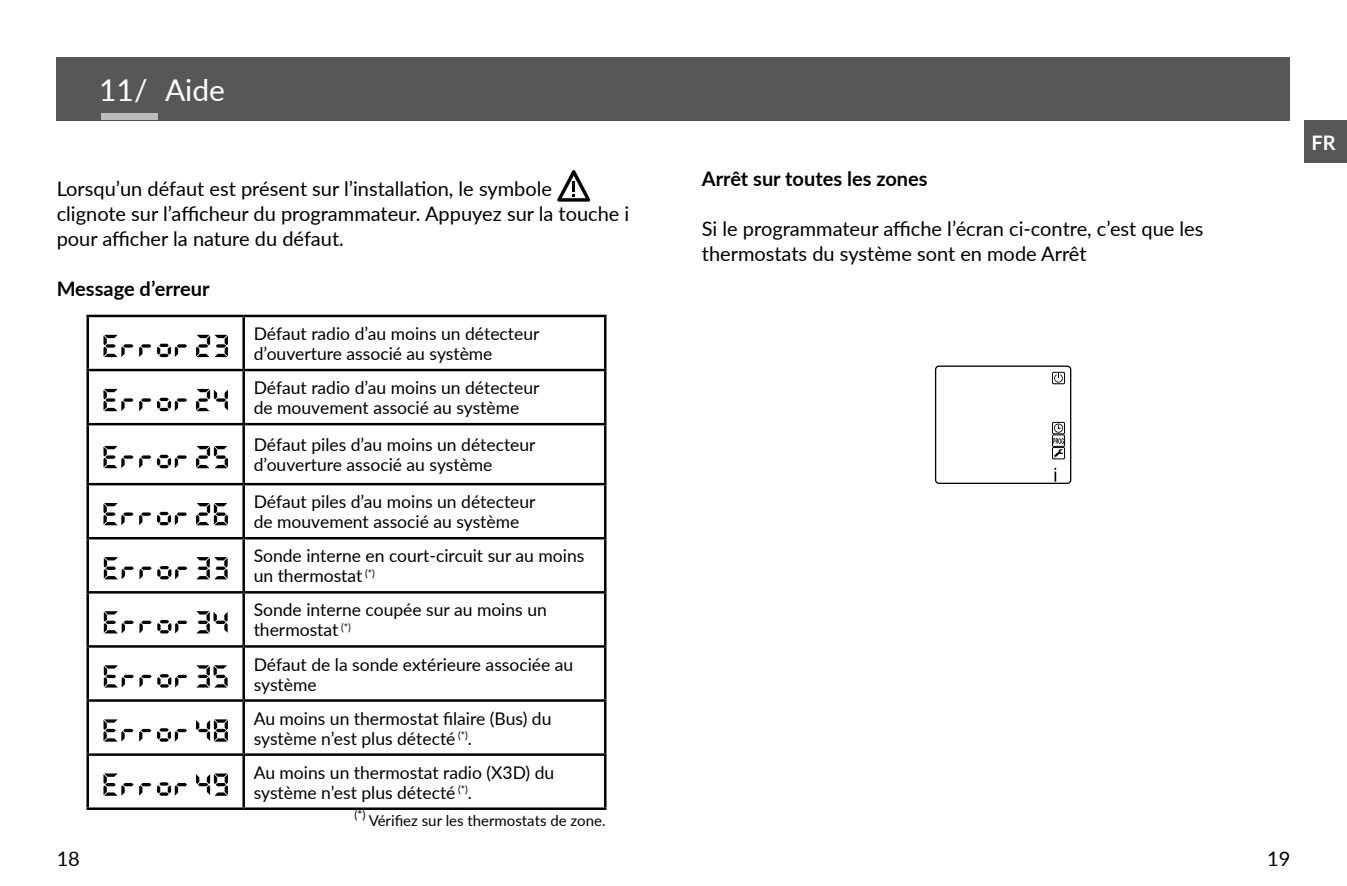
<style>
.page{position:relative;width:1347px;height:886px;background:#fff}
.page>*{position:absolute;margin:0;border:0;box-sizing:border-box;transform-origin:0 0}
.t1{font:30px "Lato";color:#fff}
.t2{font:20px/25px "Lato";color:#000}
.t3{font:700 20px "Lato";color:#000}
.t4{font:700 20px "Lato";color:#fff}
.t5{font:17.5px/20px "Lato";color:#000}
.t6{font:15px "Lato";color:#000}
</style>
<div class="page">
<div style="left:1304px;top:120px;width:42px;height:43px;background:#575756"></div>
<svg style="left:557px;top:170px;width:33px;height:32px"></svg>
<div style="left:935px;top:365px;width:136px;height:119px;border:1px solid #000;border-radius:3px"></div>
<svg style="left:1054px;top:468px;width:2px;height:14px"></svg>
<svg style="left:1054px;top:374px;width:8px;height:8px"></svg>
<div style="left:1052px;top:435px;width:12px;height:12px;border:1px solid #000"></div>
<div style="left:1052px;top:447px;width:12px;height:12px;border:1px solid #000"></div>
<div style="left:1052px;top:422px;width:12px;height:12px;border:1px solid #000"></div>
<div style="left:1052px;top:372px;width:12px;height:12px;border:1px solid #000"></div>
<svg style="left:1053px;top:423px;width:10px;height:34px"></svg>
<hr style="left:86px;top:315px;width:158px;height:2px;background:#000">
<hr style="left:86px;top:317px;width:3px;height:52px;background:#000">
<hr style="left:244px;top:315px;width:362px;height:2px;background:#000">
<hr style="left:242px;top:317px;width:3px;height:52px;background:#000">
<hr style="left:604px;top:317px;width:2px;height:52px;background:#000">
<hr style="left:86px;top:369px;width:158px;height:2px;background:#000">
<hr style="left:86px;top:371px;width:3px;height:52px;background:#000">
<hr style="left:244px;top:369px;width:362px;height:2px;background:#000">
<hr style="left:242px;top:371px;width:3px;height:52px;background:#000">
<hr style="left:604px;top:371px;width:2px;height:52px;background:#000">
<hr style="left:86px;top:423px;width:158px;height:2px;background:#000">
<hr style="left:86px;top:425px;width:3px;height:58px;background:#000">
<hr style="left:244px;top:423px;width:362px;height:2px;background:#000">
<hr style="left:242px;top:425px;width:3px;height:58px;background:#000">
<hr style="left:604px;top:425px;width:2px;height:58px;background:#000">
<hr style="left:86px;top:483px;width:158px;height:2px;background:#000">
<hr style="left:86px;top:485px;width:3px;height:52px;background:#000">
<hr style="left:244px;top:483px;width:362px;height:2px;background:#000">
<hr style="left:242px;top:485px;width:3px;height:52px;background:#000">
<hr style="left:604px;top:485px;width:2px;height:52px;background:#000">
<hr style="left:86px;top:537px;width:158px;height:2px;background:#000">
<hr style="left:86px;top:539px;width:3px;height:52px;background:#000">
<hr style="left:244px;top:537px;width:362px;height:2px;background:#000">
<hr style="left:242px;top:539px;width:3px;height:52px;background:#000">
<hr style="left:604px;top:539px;width:2px;height:52px;background:#000">
<hr style="left:86px;top:591px;width:158px;height:2px;background:#000">
<hr style="left:86px;top:593px;width:3px;height:52px;background:#000">
<hr style="left:244px;top:591px;width:362px;height:2px;background:#000">
<hr style="left:242px;top:593px;width:3px;height:52px;background:#000">
<hr style="left:604px;top:593px;width:2px;height:52px;background:#000">
<hr style="left:86px;top:645px;width:158px;height:3px;background:#000">
<hr style="left:86px;top:648px;width:3px;height:51px;background:#000">
<hr style="left:244px;top:645px;width:362px;height:3px;background:#000">
<hr style="left:242px;top:648px;width:3px;height:51px;background:#000">
<hr style="left:604px;top:648px;width:2px;height:51px;background:#000">
<hr style="left:86px;top:699px;width:158px;height:3px;background:#000">
<hr style="left:86px;top:702px;width:3px;height:51px;background:#000">
<hr style="left:244px;top:699px;width:362px;height:3px;background:#000">
<hr style="left:242px;top:702px;width:3px;height:51px;background:#000">
<hr style="left:604px;top:702px;width:2px;height:51px;background:#000">
<hr style="left:86px;top:753px;width:158px;height:3px;background:#000">
<hr style="left:86px;top:756px;width:3px;height:51px;background:#000">
<hr style="left:244px;top:753px;width:362px;height:3px;background:#000">
<hr style="left:242px;top:756px;width:3px;height:51px;background:#000">
<hr style="left:604px;top:756px;width:2px;height:51px;background:#000">
<hr style="left:86px;top:807px;width:158px;height:3px;background:#000">
<hr style="left:244px;top:807px;width:362px;height:3px;background:#000">
<svg style="left:103px;top:335px;width:84px;height:22px"></svg>
<svg style="left:196px;top:335px;width:32px;height:22px"></svg>
<svg style="left:103px;top:389px;width:84px;height:22px"></svg>
<svg style="left:196px;top:389px;width:32px;height:22px"></svg>
<svg style="left:103px;top:446px;width:84px;height:22px"></svg>
<svg style="left:196px;top:446px;width:32px;height:22px"></svg>
<svg style="left:103px;top:503px;width:84px;height:22px"></svg>
<svg style="left:196px;top:503px;width:32px;height:22px"></svg>
<svg style="left:104px;top:557px;width:83px;height:22px"></svg>
<svg style="left:196px;top:557px;width:32px;height:22px"></svg>
<svg style="left:104px;top:611px;width:83px;height:22px"></svg>
<svg style="left:196px;top:611px;width:32px;height:22px"></svg>
<svg style="left:104px;top:665px;width:83px;height:22px"></svg>
<svg style="left:196px;top:665px;width:32px;height:22px"></svg>
<svg style="left:103px;top:719px;width:84px;height:23px"></svg>
<svg style="left:196px;top:719px;width:32px;height:23px"></svg>
<svg style="left:103px;top:773px;width:84px;height:23px"></svg>
<svg style="left:196px;top:773px;width:32px;height:23px"></svg>
<div style="left:57px;top:57px;width:1233px;height:63px;background:#575756"></div>
<div style="left:101px;top:114px;width:57px;height:6px;background:#bcbcbc"></div>
<h1 class="t1" style="left:99px;top:68px;width:127px">11/ Aide</h1>
<p class="t2" style="left:57px;top:176px;width:574px">Lorsqu’un défaut est présent sur l’installation, le symbole<br>clignote sur l’afficheur du programmateur. Appuyez sur la touche i pour afficher la nature du défaut.</p>
<p class="t3" style="left:57px;top:274px;width:154px">Message d’erreur</p>
<p class="t5" style="left:254px;top:323px;width:287px">Défaut radio d’au moins un détecteur d’ouverture associé au système</p>
<p class="t5" style="left:254px;top:377px;width:287px">Défaut radio d’au moins un détecteur de mouvement associé au système</p>
<p class="t5" style="left:254px;top:434px;width:283px">Défaut piles d’au moins un détecteur d’ouverture associé au système</p>
<p class="t5" style="left:254px;top:491px;width:283px">Défaut piles d’au moins un détecteur de mouvement associé au système</p>
<p class="t5" style="left:254px;top:545px;width:332px">Sonde interne en court-circuit sur au moins un thermostat <sup>(*)</sup></p>
<p class="t5" style="left:254px;top:599px;width:295px">Sonde interne coupée sur au moins un thermostat <sup>(*)</sup></p>
<p class="t5" style="left:254px;top:653px;width:321px">Défaut de la sonde extérieure associée au système</p>
<p class="t5" style="left:254px;top:707px;width:299px">Au moins un thermostat filaire (Bus) du système n’est plus détecté <sup>(*)</sup>.</p>
<p class="t5" style="left:254px;top:761px;width:302px">Au moins un thermostat radio (X3D) du système n’est plus détecté <sup>(*)</sup>.</p>
<p class="t6" style="left:354px;top:810px;width:252px"><sup>(*)</sup> Vérifiez sur les thermostats de zone.</p>
<p class="t3" style="left:702px;top:164px;width:227px">Arrêt sur toutes les zones</p>
<p class="t2" style="left:702px;top:216px;width:503px">Si le programmateur affiche l’écran ci-contre, c’est que les thermostats du système sont en mode Arrêt</p>
<p class="t2" style="left:57px;top:845px;width:25px">18</p>
<p class="t2" style="left:1267px;top:845px;width:25px">19</p>
<p class="t4" style="left:1311px;top:128px;width:26px">FR</p>
</div>
